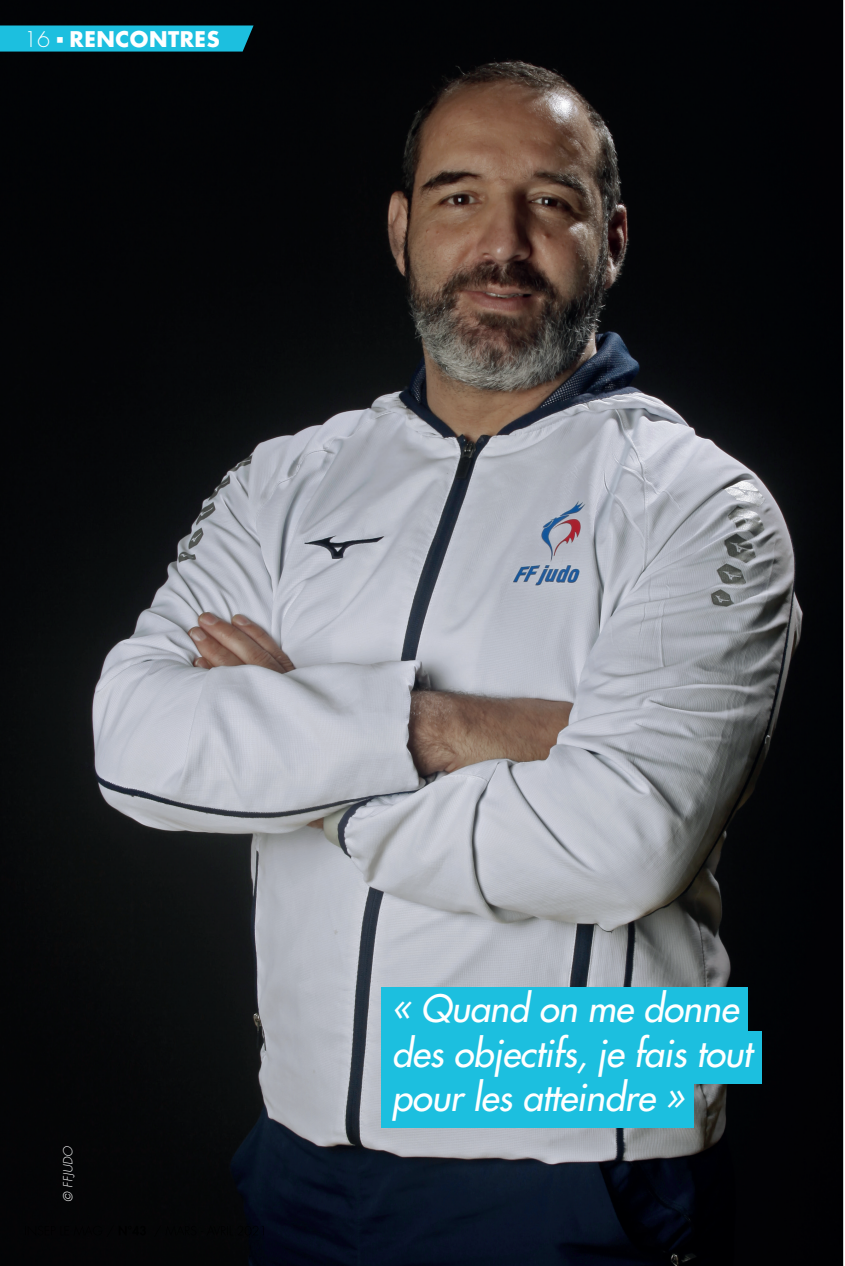
<style>
.page{position:relative;width:845px;height:1266px;background:#fff}
.page>*{position:absolute;margin:0;border:0;box-sizing:border-box;transform-origin:0 0}
.t1{font:italic 500 36.75px/44.1px "Futura Std";letter-spacing:-.01em;color:#fff}
.t2{font:700 21px "Futura Std";letter-spacing:.025em;color:#fff}
.t3{font:italic 300 12.25px "Futura Std";color:#fff}
.s1{font-weight:300}
.s2{font-family:"Lato";font-weight:400}
</style>
<div class="page">
<img style="left:0;top:0;width:843px;height:1265px">
<div style="left:381px;top:987px;width:367px;height:52px;background:#1cbfdf"></div>
<div style="left:381px;top:1031px;width:380px;height:52px;background:#1cbfdf"></div>
<div style="left:381px;top:1075px;width:313px;height:53px;background:#1cbfdf"></div>
<svg style="left:0;top:25px;width:253px;height:27px"></svg>
<img style="left:25px;top:1225px;width:89px;height:11px">
<img style="left:119px;top:1225px;width:27px;height:10px">
<img style="left:150px;top:1225px;width:114px;height:11px">
<p class="t2" style="left:24px;top:25px;width:197px"><span class="s1">16</span> <span class="s2">▪</span> RENCONTRES</p>
<p class="t3" style="left:61px;top:1201px;width:58px;rotate:-90deg">© FFJUDO</p>
<p class="t1" style="left:392px;top:987px;width:361px">« Quand on me donne des objectifs, je fais tout pour les atteindre »</p>
</div>
